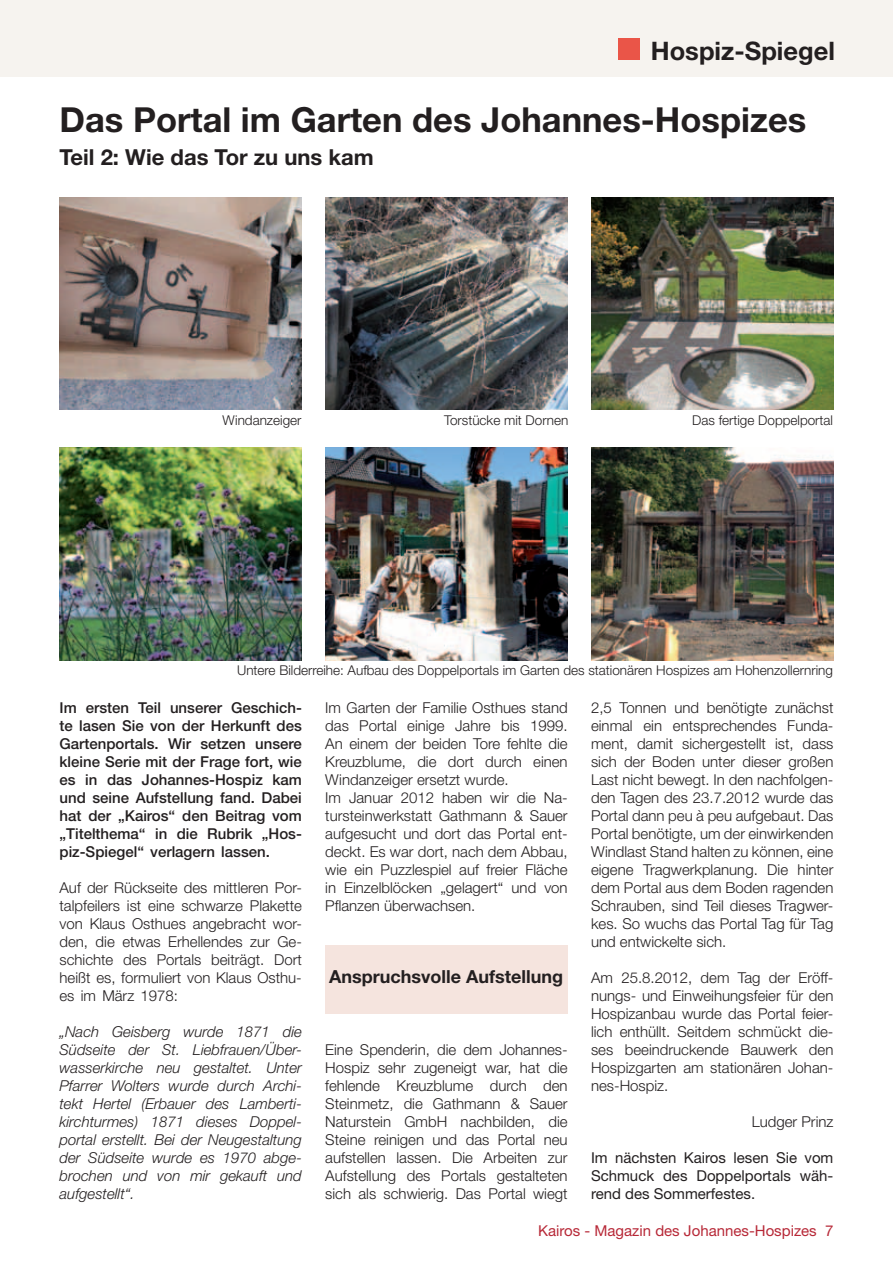
<style>
.page{position:relative;width:893px;height:1263px;background:#fff}
.page>*{position:absolute;margin:0;border:0;box-sizing:border-box;transform-origin:0 0}
.t1{font:700 34.5px "Helvetica Neue";color:#231f20}
.t2{font:700 25.5px "Helvetica Neue";color:#231f20}
.t3{font:700 22.05px "Helvetica Neue";color:#231f20}
.t4{font:700 18px "Helvetica Neue";color:#231f20}
.t5{font:300 15px/18px "Helvetica Neue";color:#231f20;text-align:justify}
.t6{font:italic 300 15px/18px "Helvetica Neue";color:#231f20;text-align:justify}
.t7{font:500 15px/18px "Helvetica Neue";color:#231f20;text-align:justify}
.t8{font:15px/18px "Helvetica Neue";color:#231f20;text-align:justify}
.t9{font:15px "Helvetica Neue";color:#b72837}
.t10{font:300 13.5px "Helvetica Neue";color:#231f20}
</style>
<div class="page">
<div style="left:0;top:0;width:893px;height:77px;background:#f6f3ef"></div>
<div style="left:619px;top:38px;width:21px;height:22px;background:#ea5548"></div>
<div style="left:325px;top:945px;width:242px;height:68px;background:#f5e4de"></div>
<img style="left:60px;top:197px;width:242px;height:213px">
<img style="left:325px;top:197px;width:243px;height:213px">
<img style="left:591px;top:197px;width:242px;height:213px">
<img style="left:60px;top:448px;width:242px;height:212px">
<img style="left:325px;top:448px;width:243px;height:212px">
<img style="left:591px;top:448px;width:242px;height:212px">
<h2 class="t2" style="left:651px;top:35px;width:186px">Hospiz-Spiegel</h2>
<h1 class="t1" style="left:60px;top:98px;width:748px">Das Portal im Garten des Johannes-Hospizes</h1>
<h3 class="t3" style="left:60px;top:143px;width:316px">Teil 2: Wie das Tor zu uns kam</h3>
<p class="t10" style="left:223px;top:412px;width:80px">Windanzeiger</p>
<p class="t10" style="left:444px;top:412px;width:126px">Torstücke mit Dornen</p>
<p class="t10" style="left:692px;top:412px;width:142px">Das fertige Doppelportal</p>
<p class="t10" style="left:237px;top:662px;width:597px">Untere Bilderreihe: Aufbau des Doppelportals im Garten des stationären Hospizes am Hohenzollernring</p>
<p class="t7" style="left:60px;top:699px;width:244px">Im ersten Teil unserer Geschich&shy;te lasen Sie von der Herkunft des Gartenportals. Wir setzen unsere kleine Serie mit der Frage fort, wie es in das Johannes-Hospiz kam und seine Aufstellung fand. Dabei hat der „Kairos“ den Beitrag vom „Titelthema“ in die Rubrik „Hos&shy;piz-Spiegel“ verlagern lassen.</p>
<p class="t5" style="left:60px;top:878px;width:244px">Auf der Rückseite des mittleren Por&shy;talpfeilers ist eine schwarze Plakette von Klaus Osthues angebracht wor&shy;den, die etwas Erhellendes zur Ge&shy;schichte des Portals beiträgt. Dort heißt es, formuliert von Klaus Osthu&shy;es im März 1978:</p>
<p class="t6" style="left:60px;top:1022px;width:244px">„Nach Geisberg wurde 1871 die Südseite der St. Liebfrauen/Über&shy;wasserkirche neu gestaltet. Unter Pfarrer Wolters wurde durch Archi&shy;tekt Hertel (Erbauer des Lamberti&shy;kirchturmes) 1871 dieses Doppel&shy;portal erstellt. Bei der Neugestaltung der Südseite wurde es 1970 abge&shy;brochen und von mir gekauft und aufgestellt“.</p>
<p class="t5" style="left:325px;top:699px;width:244px;text-align:left">Im Garten der Familie Osthues stand das Portal einige Jahre bis 1999.<br>An einem der beiden Tore fehlte die Kreuzblume, die dort durch einen Windanzeiger ersetzt wurde.<br>Im Januar 2012 haben wir die Na&shy;tursteinwerkstatt Gathmann &amp; Sauer aufgesucht und dort das Portal ent&shy;deckt. Es war dort, nach dem Abbau, wie ein Puzzlespiel auf freier Fläche in Einzelblöcken „gelagert“ und von Pflanzen überwachsen.</p>
<p class="t4" style="left:329px;top:965px;width:235px">Anspruchsvolle Aufstellung</p>
<p class="t5" style="left:325px;top:1041px;width:244px">Eine Spenderin, die dem Johannes-Hospiz sehr zugeneigt war, hat die fehlende Kreuzblume durch den Steinmetz, die Gathmann &amp; Sauer Naturstein GmbH nachbilden, die Steine reinigen und das Portal neu aufstellen lassen. Die Arbeiten zur Aufstellung des Portals gestalteten sich als schwierig. Das Portal wiegt</p>
<p class="t5" style="left:591px;top:699px;width:244px">2,5 Tonnen und benötigte zunächst einmal ein entsprechendes Funda&shy;ment, damit sichergestellt ist, dass sich der Boden unter dieser großen Last nicht bewegt. In den nachfolgen&shy;den Tagen des 23.7.2012 wurde das Portal dann peu à peu aufgebaut. Das Portal benötigte, um der einwirkenden Windlast Stand halten zu können, eine eigene Tragwerkplanung. Die hinter dem Portal aus dem Boden ragenden Schrauben, sind Teil dieses Tragwer&shy;kes. So wuchs das Portal Tag für Tag und entwickelte sich.</p>
<p class="t5" style="left:591px;top:969px;width:244px">Am 25.8.2012, dem Tag der Eröff&shy;nungs- und Einweihungsfeier für den Hospizanbau wurde das Portal feier&shy;lich enthüllt. Seitdem schmückt die&shy;ses beeindruckende Bauwerk den Hospizgarten am stationären Johan&shy;nes-Hospiz.</p>
<p class="t5" style="left:752px;top:1113px;width:83px">Ludger Prinz</p>
<p class="t8" style="left:591px;top:1149px;width:244px">Im nächsten Kairos lesen Sie vom Schmuck des Doppelportals wäh&shy;rend des Sommerfestes.</p>
<p class="t9" style="left:538px;top:1222px;width:297px">Kairos - Magazin des Johannes-Hospizes 7</p>
</div>
